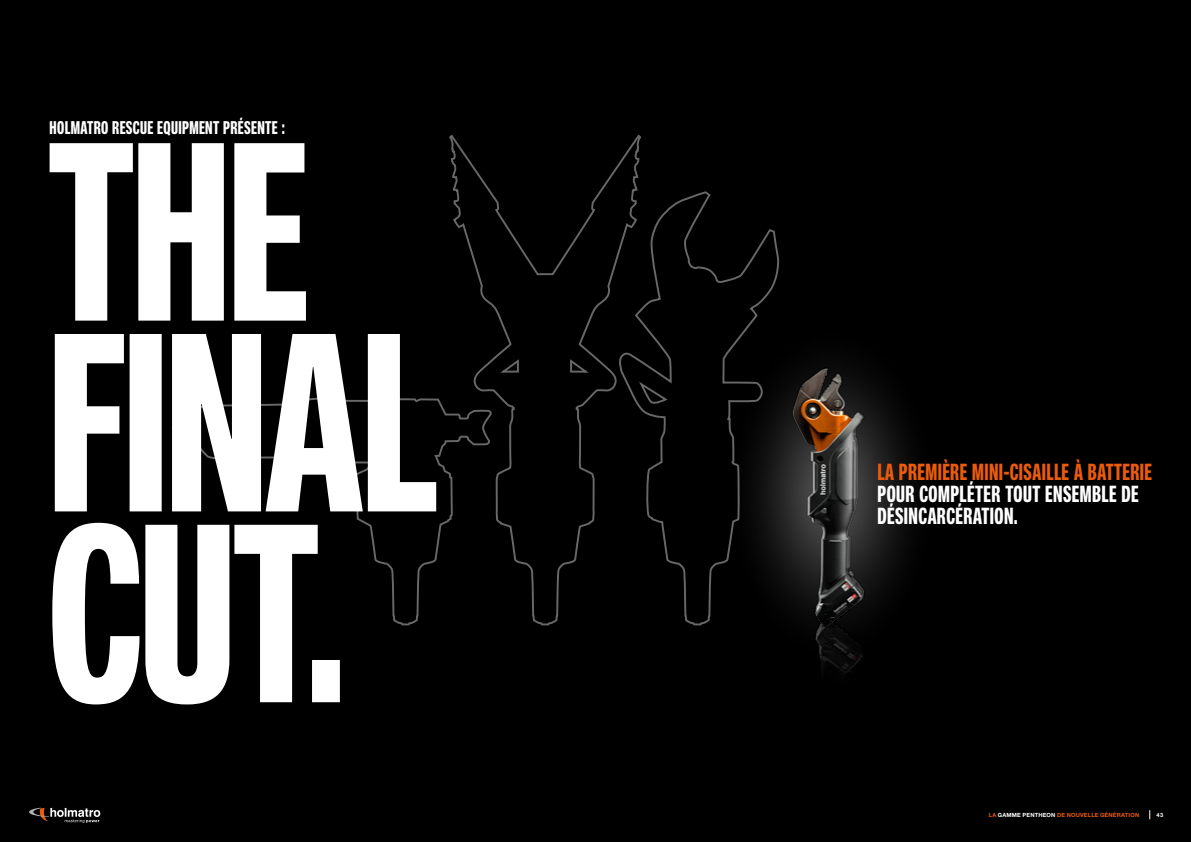
<style>
.page{position:relative;width:1191px;height:842px;background:#fff}
.page>*{position:absolute;margin:0;border:0;box-sizing:border-box;transform-origin:0 0}
.t1{font:700 22.8px/21.9px "Neue Helvetica Pro 79 Compressed";letter-spacing:.02em;color:#fff}
.t2{font:700 22.8px "Neue Helvetica Pro 79 Compressed";letter-spacing:.02em;color:#ea5b0b}
.t3{font:700 18px "Neue Helvetica Pro 79 Compressed";letter-spacing:.02em;color:#fff}
.t4{font:700 5.7px "Helvetica Neue LT Std";letter-spacing:.03em;color:#ea5b0b}
.t5{font:700 5.7px "Helvetica Neue LT Std";color:#fff}
.s1{color:#fff}
</style>
<div class="page">
<div style="left:595px;top:0;width:596px;height:842px;background:#000"></div>
<div style="left:0;top:0;width:595px;height:842px;background:#000"></div>
<svg style="left:642px;top:191px;width:138px;height:435px"></svg>
<svg style="left:449px;top:136px;width:193px;height:490px"></svg>
<svg style="left:172px;top:396px;width:321px;height:309px"></svg>
<img style="left:704px;top:333px;width:207px;height:340px">
<svg style="left:52px;top:523px;width:288px;height:181px;fill:#fff"></svg>
<svg style="left:55px;top:334px;width:381px;height:177px;fill:#fff"></svg>
<svg style="left:50px;top:143px;width:256px;height:178px;fill:#fff"></svg>
<svg style="left:29px;top:808px;width:71px;height:15px"></svg>
<p class="t3" style="left:50px;top:117px;width:237px">HOLMATRO RESCUE EQUIPMENT PRÉSENTE :</p>
<p class="t2" style="left:877px;top:458px;width:276px">LA PREMIÈRE MINI-CISAILLE À BATTERIE</p>
<p class="t1" style="left:877px;top:483px;width:263px">POUR COMPLÉTER TOUT ENSEMBLE DE<br>DÉSINCARCÉRATION.</p>
<p class="t4" style="left:988px;top:811px;width:152px">LA <span class="s1">GAMME PENTHEON</span> DE NOUVELLE GÉNÉRATION</p>
<p class="t5" style="left:1156px;top:811px;width:8px">43</p>
</div>
